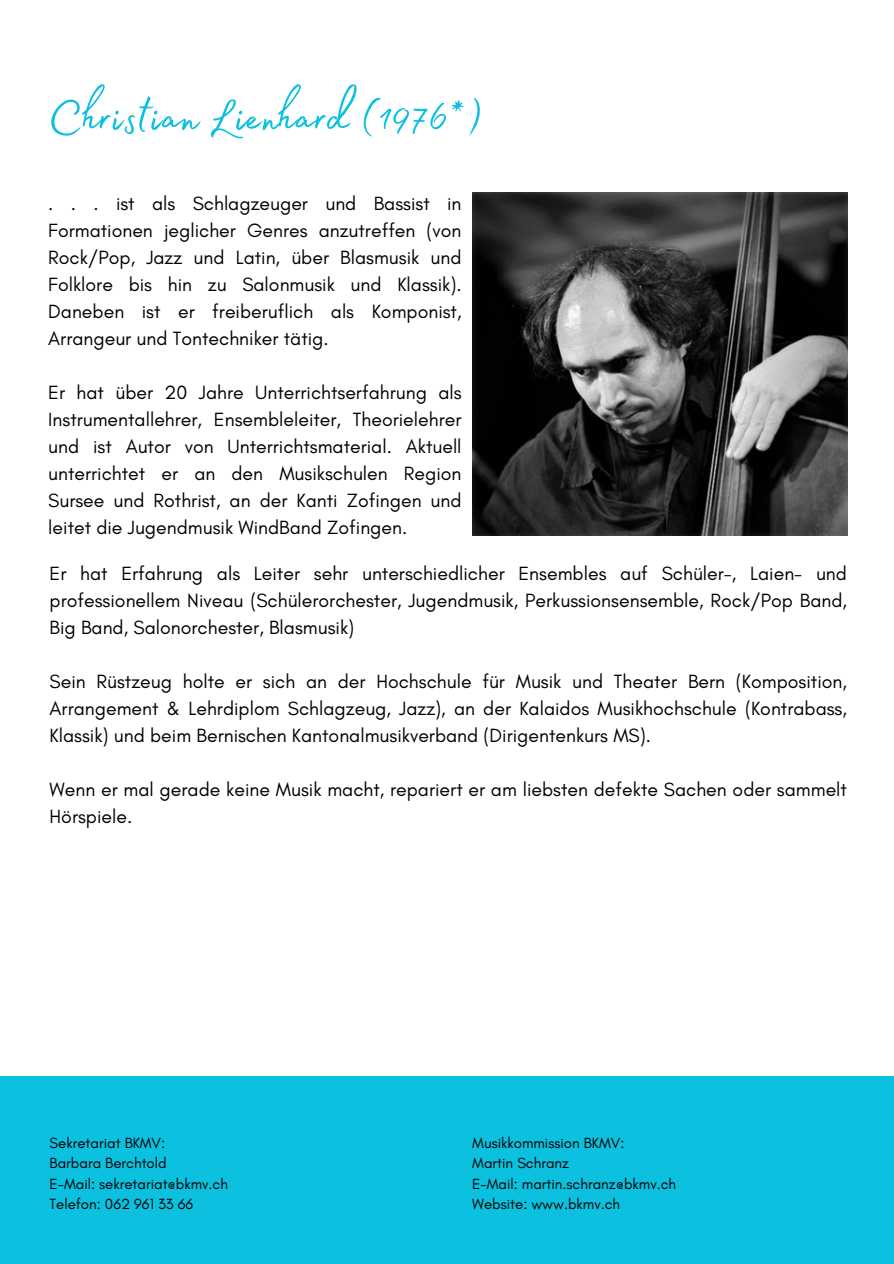
<style>
.page{position:relative;width:894px;height:1264px;background:#fff}
.page>*{position:absolute;margin:0;border:0;box-sizing:border-box;transform-origin:0 0}
.t1{font:59.4px "Madelyn Fill";color:#0cc0df}
.t2{font:19.5px/27px "Glacial Indifference";color:#000;text-align:justify}
.t3{font:15px "Glacial Indifference";color:#000}
</style>
<div class="page">
<div style="left:0;top:1075px;width:893px;height:188px;background:#0cc0df"></div>
<img style="left:472px;top:193px;width:375px;height:342px">
<h1 class="t1" style="left:48px;top:72px;width:432px">Christian Lienhard (1976*)</h1>
<p class="t2" style="left:48px;top:190px;width:414px">. . . ist als Schlagzeuger und Bassist in Formationen jeglicher Genres anzutreffen (von Rock/Pop, Jazz und Latin, über Blasmusik und Folklore bis hin zu Salonmusik und Klassik).<br>Daneben ist er freiberuflich als Komponist, Arrangeur und Tontechniker tätig.</p>
<p class="t2" style="left:48px;top:379px;width:414px">Er hat über 20 Jahre Unterrichtserfahrung als Instrumentallehrer, Ensembleleiter, Theorielehrer und ist Autor von Unterrichtsmaterial. Aktuell unterrichtet er an den Musikschulen Region Sursee und Rothrist, an der Kanti Zofingen und leitet die Jugendmusik WindBand Zofingen.</p>
<p class="t2" style="left:50px;top:559px;width:798px">Er hat Erfahrung als Leiter sehr unterschiedlicher Ensembles auf Schüler-, Laien- und professionellem Niveau (Schülerorchester, Jugendmusik, Perkussionsensemble, Rock/Pop Band, Big Band, Salonorchester, Blasmusik)</p>
<p class="t2" style="left:50px;top:667px;width:798px">Sein Rüstzeug holte er sich an der Hochschule für Musik und Theater Bern (Komposition, Arrangement &amp; Lehrdiplom Schlagzeug, Jazz), an der Kalaidos Musikhochschule (Kontrabass, Klassik) und beim Bernischen Kantonalmusikverband (Dirigentenkurs MS).</p>
<p class="t2" style="left:50px;top:775px;width:798px">Wenn er mal gerade keine Musik macht, repariert er am liebsten defekte Sachen oder sammelt<br>Hörspiele.</p>
<h2 class="t3" style="left:50px;top:1133px;width:117px">Sekretariat BKMV:</h2>
<h2 class="t3" style="left:50px;top:1154px;width:119px">Barbara Berchtold</h2>
<p class="t3" style="left:50px;top:1174px;width:180px">E-Mail: sekretariat@bkmv.ch</p>
<p class="t3" style="left:50px;top:1194px;width:145px">Telefon: 062 961 33 66</p>
<h2 class="t3" style="left:472px;top:1133px;width:153px">Musikkommission BKMV:</h2>
<h2 class="t3" style="left:472px;top:1154px;width:98px">Martin Schranz</h2>
<p class="t3" style="left:472px;top:1174px;width:205px">E-Mail: martin.schranz@bkmv.ch</p>
<h2 class="t3" style="left:472px;top:1194px;width:149px">Website: www.bkmv.ch</h2>
</div>
